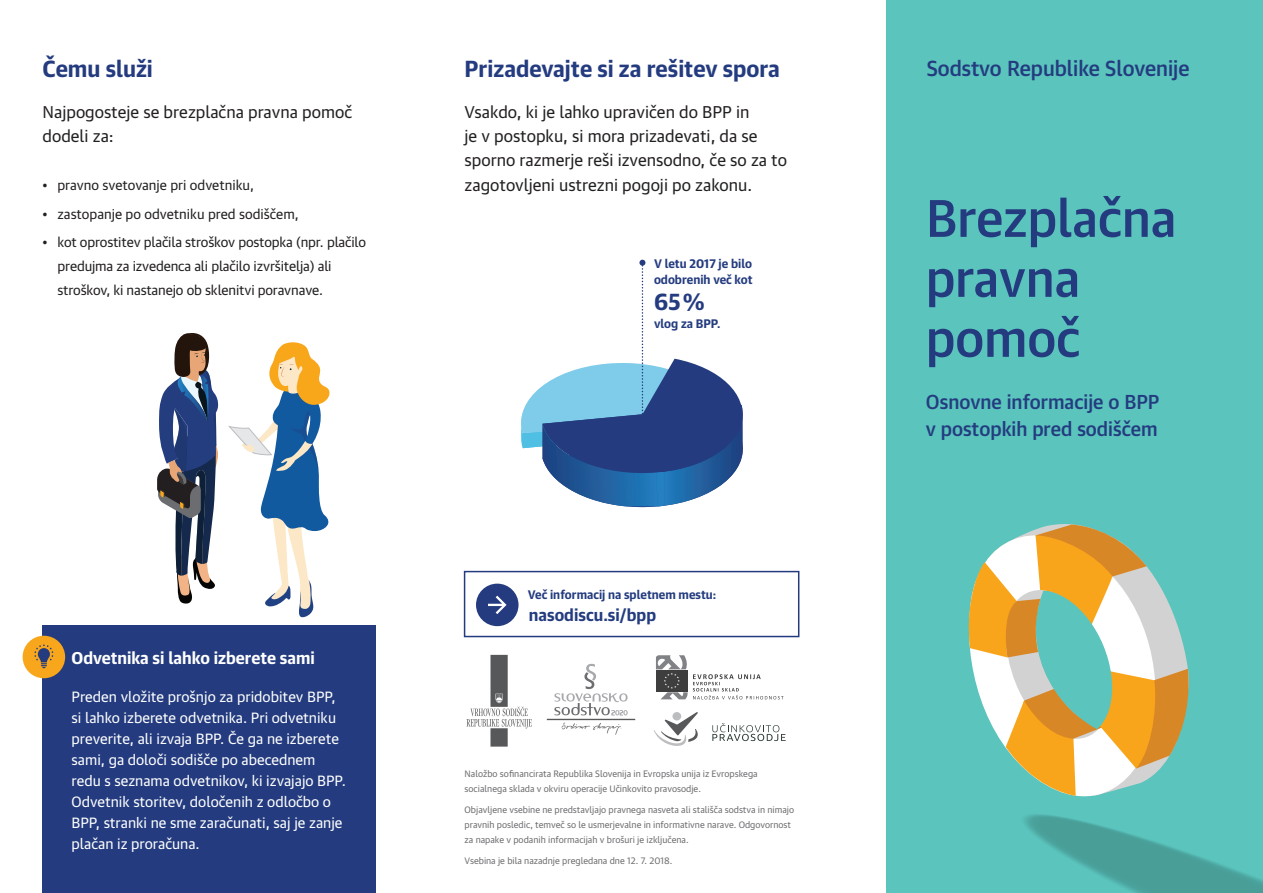
<style>
.page{position:relative;width:1263px;height:893px;background:#fff}
.page>*{position:absolute;margin:0;border:0;box-sizing:border-box;transform-origin:0 0}
.t1{font:500 51px/60px "Guardian Sans Text";color:#243c7f}
.t2{font:700 22.5px "Guardian Sans Text";color:#243c7f}
.t3{font:500 21px "Guardian Sans Text";color:#243c7f}
.t4{font:500 19.5px/27px "Guardian Sans Text";color:#243c7f}
.t5{font:16.5px/24px "Guardian Sans Text";color:#231f20}
.t6{font:700 16.5px "Guardian Sans Text";color:#fff}
.t7{font:700 16.5px "Guardian Sans Text";color:#243c7f}
.t8{font:14.4px/21px "Guardian Sans Text";color:#fff}
.t9{font:13.5px/24px "Guardian Sans Text";letter-spacing:-.01em;color:#231f20}
.t10{font:700 12px/16.5px "Guardian Sans Text";color:#243c7f}
.t11{font:9px/15px "Guardian Sans Text";color:#6c6d70}
</style>
<div class="page">
<div style="left:887px;top:0;width:376px;height:893px;background:#5ac4bd"></div>
<svg style="left:968px;top:524px;width:221px;height:272px"></svg>
<svg style="left:1025px;top:814px;width:238px;height:79px"></svg>
<div style="left:42px;top:625px;width:334px;height:268px;background:#243c7f"></div>
<div style="left:23px;top:636px;width:42px;height:42px;background:#f8a61b;border-radius:50%"></div>
<svg style="left:35px;top:645px;width:18px;height:23px"></svg>
<div style="left:476px;top:584px;width:42px;height:42px;background:#243c7f;border-radius:50%"></div>
<svg style="left:488px;top:596px;width:18px;height:18px"></svg>
<svg style="left:157px;top:333px;width:62px;height:271px"></svg>
<svg style="left:229px;top:342px;width:101px;height:276px"></svg>
<svg style="left:521px;top:260px;width:222px;height:248px"></svg>
<div style="left:464px;top:571px;width:335px;height:66px;border:2px solid #243c7f"></div>
<hr style="left:547px;top:719px;width:88px;height:1px;background:#57585a">
<svg style="left:554px;top:664px;width:74px;height:51px"></svg>
<svg style="left:562px;top:723px;width:59px;height:12px"></svg>
<svg style="left:654px;top:712px;width:44px;height:34px"></svg>
<svg style="left:712px;top:723px;width:74px;height:18px"></svg>
<div style="left:490px;top:655px;width:18px;height:52px;background:#57585a"></div>
<div style="left:490px;top:728px;width:18px;height:19px;background:#57585a"></div>
<svg style="left:466px;top:693px;width:66px;height:36px"></svg>
<svg style="left:656px;top:655px;width:127px;height:44px"></svg>
<h2 class="t2" style="left:43px;top:51px;width:112px">Čemu služi</h2>
<h3 class="t5" style="left:43px;top:99px;width:311px">Najpogosteje se brezplačna pravna pomoč dodeli za:</h3>
<h3 class="t9" style="left:43px;top:172px;width:213px">• pravno svetovanje pri odvetniku,</h3>
<h3 class="t9" style="left:43px;top:201px;width:258px">• zastopanje po odvetniku pred sodiščem,</h3>
<h3 class="t9" style="left:58px;top:229px;width:310px;text-indent:-15px">• kot oprostitev plačila stroškov postopka (npr. plačilo predujma za izvedenca ali plačilo izvršitelja) ali stroškov, ki nastanejo ob sklenitvi poravnave.</h3>
<h3 class="t6" style="left:72px;top:644px;width:245px">Odvetnika si lahko izberete sami</h3>
<p class="t8" style="left:72px;top:685px;width:276px">Preden vložite prošnjo za pridobitev BPP, si lahko izberete odvetnika. Pri odvetniku preverite, ali izvaja BPP. Če ga ne izberete sami, ga določi sodišče po abecednem redu s seznama odvetnikov, ki izvajajo BPP.<br>Odvetnik storitev, določenih z odločbo o BPP, stranki ne sme zaračunati, saj je zanje plačan iz proračuna.</p>
<h2 class="t2" style="left:465px;top:51px;width:317px">Prizadevajte si za rešitev spora</h2>
<h3 class="t3" style="left:927px;top:52px;width:264px">Sodstvo Republike Slovenije</h3>
<h3 class="t5" style="left:465px;top:99px;width:324px">Vsakdo, ki je lahko upravičen do BPP in<br>je v postopku, si mora prizadevati, da se sporno razmerje reši izvensodno, če so za to zagotovljeni ustrezni pogoji po zakonu.</h3>
<h1 class="t1" style="left:926px;top:183px;width:252px">Brezplačna pravna pomoč</h1>
<h3 class="t4" style="left:926px;top:387px;width:235px">Osnovne informacije o BPP v postopkih pred sodiščem</h3>
<h3 class="t10" style="left:654px;top:254px;width:100px">V letu 2017 je bilo odobrenih več kot</h3>
<h2 class="t2" style="left:654px;top:283px;width:52px">65 %</h2>
<h3 class="t10" style="left:654px;top:314px;width:68px">vlog za BPP.</h3>
<h3 class="t10" style="left:528px;top:585px;width:190px">Več informacij na spletnem mestu:</h3>
<h3 class="t7" style="left:529px;top:601px;width:129px">nasodiscu.si/bpp</h3>
<p class="t11" style="left:465px;top:765px;width:295px">Naložbo sofinancirata Republika Slovenija in Evropska unija iz Evropskega socialnega sklada v okviru operacije Učinkovito pravosodje.</p>
<p class="t11" style="left:465px;top:801px;width:331px">Objavljene vsebine ne predstavljajo pravnega nasveta ali stališča sodstva in nimajo pravnih posledic, temveč so le usmerjevalne in informativne narave. Odgovornost za napake v podanih informacijah v brošuri je izključena.</p>
<p class="t11" style="left:465px;top:852px;width:209px">Vsebina je bila nazadnje pregledana dne 12. 7. 2018.</p>
</div>
